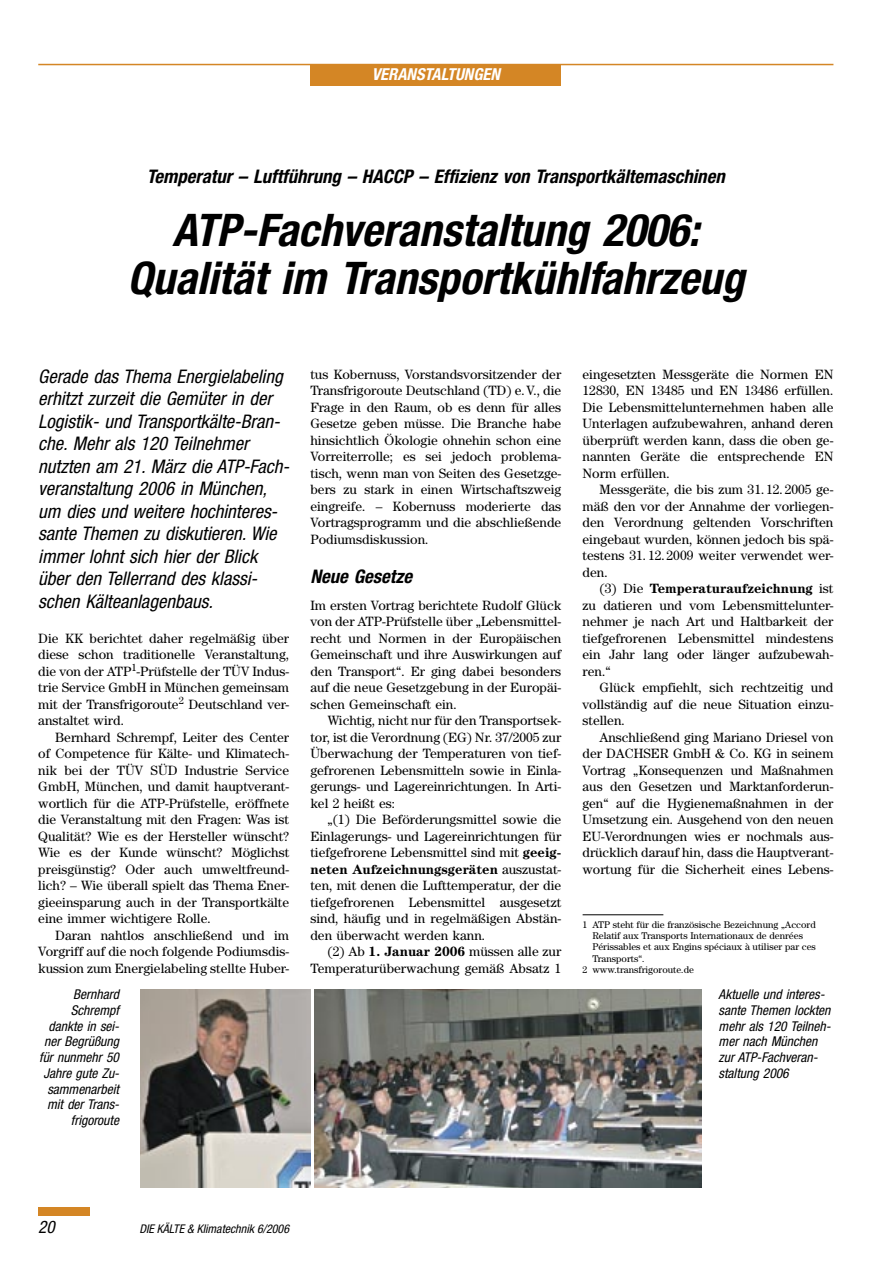
<style>
.page{position:relative;width:893px;height:1263px;background:#fff}
.page>*{position:absolute;margin:0;border:0;box-sizing:border-box;transform-origin:0 0}
.KK_02_Hauptüberschrift{font:italic 700 condensed 45px/48px "Helvetica Neue LT Std";color:#000;text-align:center}
.KK_04_Vorspann{font:italic condensed 18.75px/22.5px "Helvetica Neue LT Std";color:#000}
.KK_01_Dachzeile{font:italic 700 condensed 18.75px "Helvetica Neue LT Std";color:#000}
.KK_07a_ZÜ_1zeilig{font:italic 700 condensed 18.75px "Helvetica Neue LT Std";color:#000}
.t1{font:italic condensed 17.25px "Helvetica Neue LT Std";color:#000}
.t2{font:italic 700 condensed 16.5px "Helvetica Neue LT Std";color:#fff}
.KK_05_Grundtext{font:13.5px/16.5px "Century Std";color:#000;text-align:justify}
.KK_06_Grundtext_ohne_Einzug{font:13.5px/16.5px "Century Std";color:#000;text-align:justify}
.KK_09_Bildunterschrift{font:italic condensed 13.5px/15.8px "Helvetica Neue LT Std";color:#000}
.t3{font:italic condensed 12px "Helvetica Neue LT Std";color:#000}
.KK_10_Fußnote_Literatur{font:9.75px/11.2px "Century Std";color:#000}
.s1{font-weight:700}
</style>
<div class="page">
<div style="left:310px;top:65px;width:251px;height:20px;background:#d48625"></div>
<hr style="left:38px;top:64px;width:795px;height:1px;background:#d48625">
<div style="left:38px;top:1208px;width:51px;height:8px;background:#d48625"></div>
<img style="left:315px;top:989px;width:387px;height:198px">
<img style="left:140px;top:989px;width:170px;height:198px">
<hr style="left:583px;top:914px;width:80px;height:1px;background:#000">
<p class="t2" style="left:372px;top:64px;width:130px">VERANSTALTUNGEN</p>
<p class="KK_01_Dachzeile" style="left:147px;top:165px;width:579px">Temperatur – Luftführung – HACCP – Effizienz von Transportkältemaschinen</p>
<p class="KK_02_Hauptüberschrift" style="left:127px;top:206px;width:618px">ATP-Fachveranstaltung 2006:<br>Qualität im Transportkühlfahrzeug</p>
<p class="KK_04_Vorspann" style="left:38px;top:365px;width:253px">Gerade das Thema Energielabeling erhitzt zurzeit die Gemüter in der<br>Logistik- und Transportkälte-Bran&shy;che. Mehr als 120 Teilnehmer nutzten am 21. März die ATP-Fach&shy;veranstaltung 2006 in München, um dies und weitere hochinteres&shy;sante Themen zu diskutieren. Wie immer lohnt sich hier der Blick über den Tellerrand des klassi&shy;schen Kälteanlagenbaus.</p>
<p class="KK_06_Grundtext_ohne_Einzug" style="left:38px;top:630px;width:252px">Die KK berichtet daher regelmäßig über diese schon traditionelle Veranstaltung, die von der ATP<sup>1</sup>-Prüfstelle der TÜV Indus&shy;trie Service GmbH in München gemeinsam mit der Transfrigoroute<sup>2</sup> Deutschland ver&shy;anstaltet wird.</p>
<p class="KK_05_Grundtext" style="left:38px;top:729px;width:252px;text-indent:17px">Bernhard Schrempf, Leiter des Center of Competence für Kälte- und Klimatech&shy;nik bei der TÜV SÜD Industrie Service GmbH, München, und damit hauptverant&shy;wortlich für die ATP-Prüfstelle, eröffnete die Veranstaltung mit den Fragen: Was ist Qualität? Wie es der Hersteller wünscht?<br>Wie es der Kunde wünscht? Möglichst preisgünstig? Oder auch umweltfreund&shy;lich? – Wie überall spielt das Thema Ener&shy;gieeinsparung auch in der Transportkälte eine immer wichtigere Rolle.</p>
<p class="KK_05_Grundtext" style="left:38px;top:927px;width:252px;text-indent:17px">Daran nahtlos anschließend und im Vorgriff auf die noch folgende Podiumsdis&shy;kussion zum Energielabeling stellte Huber-</p>
<p class="KK_09_Bildunterschrift" style="left:39px;top:987px;width:82px;text-align:right">Bernhard<br>Schrempf dankte in sei&shy;ner Begrüßung für nunmehr 50<br>Jahre gute Zu&shy;sammenarbeit mit der Trans&shy;frigoroute</p>
<p class="KK_05_Grundtext" style="left:310px;top:366px;width:252px">tus Kobernuss, Vorstandsvorsitzender der Transfrigoroute Deutschland (TD) e. V., die Frage in den Raum, ob es denn für alles Gesetze geben müsse. Die Branche habe hinsichtlich Ökologie ohnehin schon eine Vorreiterrolle; es sei jedoch problema&shy;tisch, wenn man von Seiten des Gesetzge&shy;bers zu stark in einen Wirtschaftszweig eingreife. – Kobernuss moderierte das Vortragsprogramm und die abschließende Podiumsdiskussion.</p>
<p class="KK_07a_ZÜ_1zeilig" style="left:310px;top:565px;width:103px">Neue Gesetze</p>
<p class="KK_06_Grundtext_ohne_Einzug" style="left:310px;top:597px;width:252px">Im ersten Vortrag berichtete Rudolf Glück von der ATP-Prüfstelle über „Lebensmittel&shy;recht und Normen in der Europäischen Gemeinschaft und ihre Auswirkungen auf den Transport“. Er ging dabei besonders auf die neue Gesetzgebung in der Europäi&shy;schen Gemeinschaft ein.</p>
<p class="KK_05_Grundtext" style="left:310px;top:712px;width:252px;text-indent:17px">Wichtig, nicht nur für den Transportsek&shy;tor, ist die Verordnung (EG) Nr. 37/2005 zur Überwachung der Temperaturen von tief&shy;gefrorenen Lebensmitteln sowie in Einla&shy;gerungs- und Lagereinrichtungen. In Arti&shy;kel 2 heißt es:</p>
<p class="KK_05_Grundtext" style="left:310px;top:811px;width:252px;text-indent:17px">„(1) Die Beförderungsmittel sowie die Einlagerungs- und Lagereinrichtungen für tiefgefrorene Lebensmittel sind mit <span class="s1">geeig&shy;neten Aufzeichnungsgeräten</span> auszustat&shy;ten, mit denen die Lufttemperatur, der die tiefgefrorenen Lebensmittel ausgesetzt sind, häufig und in regelmäßigen Abstän&shy;den überwacht werden kann.</p>
<p class="KK_05_Grundtext" style="left:310px;top:943px;width:252px;text-align:right">(2) Ab <span class="s1">1. Januar 2006</span> müssen alle zur<br>Temperaturüberwachung gemäß Absatz 1</p>
<p class="KK_05_Grundtext" style="left:583px;top:366px;width:252px">eingesetzten Messgeräte die Normen EN 12830, EN 13485 und EN 13486 erfüllen.<br>Die Lebensmittelunternehmen haben alle Unterlagen aufzubewahren, anhand deren überprüft werden kann, dass die oben ge&shy;nannten Geräte die entsprechende EN Norm erfüllen.</p>
<p class="KK_05_Grundtext" style="left:583px;top:481px;width:252px;text-indent:17px">Messgeräte, die bis zum 31. 12. 2005 ge&shy;mäß den vor der Annahme der vorliegen&shy;den Verordnung geltenden Vorschriften eingebaut wurden, können jedoch bis spä&shy;testens 31. 12. 2009 weiter verwendet wer&shy;den.</p>
<p class="KK_05_Grundtext" style="left:583px;top:580px;width:252px;text-indent:17px">(3) Die <span class="s1">Temperaturaufzeichnung</span> ist zu datieren und vom Lebensmittelunter&shy;nehmer je nach Art und Haltbarkeit der tiefgefrorenen Lebensmittel mindestens ein Jahr lang oder länger aufzubewah&shy;ren.“</p>
<p class="KK_05_Grundtext" style="left:583px;top:679px;width:252px;text-indent:17px">Glück empfiehlt, sich rechtzeitig und vollständig auf die neue Situation einzu&shy;stellen.</p>
<p class="KK_05_Grundtext" style="left:583px;top:729px;width:252px;text-indent:17px">Anschließend ging Mariano Driesel von der DACHSER GmbH &amp; Co. KG in seinem Vortrag „Konsequenzen und Maßnahmen aus den Gesetzen und Marktanforderun&shy;gen“ auf die Hygienemaßnahmen in der Umsetzung ein. Ausgehend von den neuen EU-Verordnungen wies er nochmals aus&shy;drücklich darauf hin, dass die Hauptverant&shy;wortung für die Sicherheit eines Lebens-</p>
<p class="KK_10_Fußnote_Literatur" style="left:592px;top:919px;width:225px;text-indent:-10px">1 ATP steht für die französische Bezeichnung „Accord Relatif aux Transports Internationaux de denrées Périssables et aux Engins spéciaux à utiliser par ces Transports“.</p>
<p class="KK_10_Fußnote_Literatur" style="left:583px;top:964px;width:113px">2 www.transfrigoroute.de</p>
<p class="KK_09_Bildunterschrift" style="left:719px;top:987px;width:114px">Aktuelle und interes&shy;sante Themen lockten mehr als 120 Teilneh&shy;mer nach München zur ATP-Fachveran&shy;staltung 2006</p>
<p class="t1" style="left:38px;top:1217px;width:18px">20</p>
<p class="t3" style="left:139px;top:1222px;width:151px">DIE KÄLTE &amp; Klimatechnik 6/2006</p>
</div>
